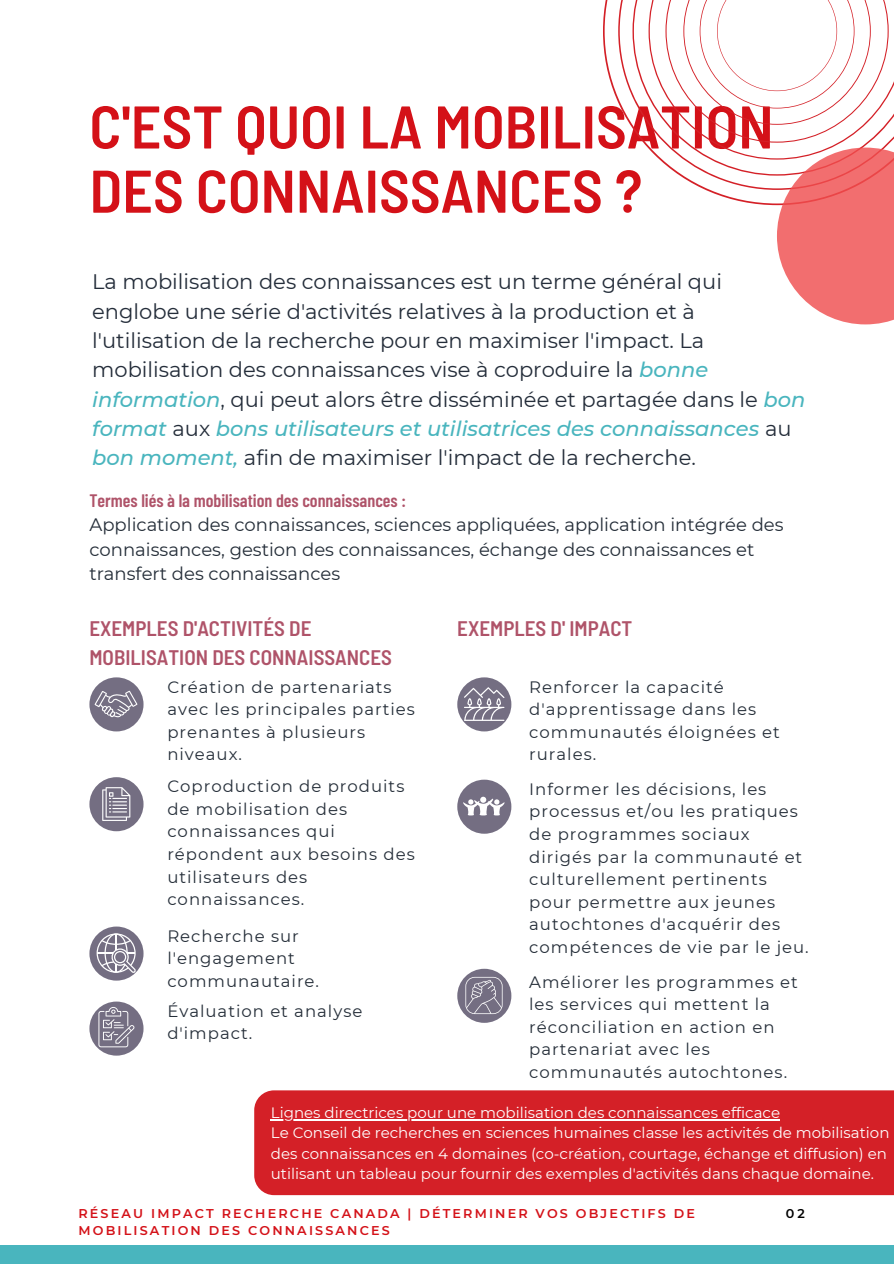
<style>
.page{position:relative;width:894px;height:1264px;background:#fff}
.page>*{position:absolute;margin:0;border:0;box-sizing:border-box;transform-origin:0 0}
.t1{font:600 semi-condensed 60px/64.2px "Barlow";color:#d41118}
.t2{font:21px/29.2px "Montserrat";color:#242d3a}
.t3{font:600 semi-condensed 21px/29.2px "Barlow";color:#af5369}
.t4{font:18px/24.8px "Montserrat";color:#242d38}
.t5{font:600 18px "Barlow Condensed";color:#af5369}
.t6{font:16.5px/22.5px "Montserrat";letter-spacing:.06em;color:#242d38}
.t7{font:15px/20.2px "Montserrat";color:#fff}
.t8{font:600 12.75px/17px "Montserrat";letter-spacing:.17em;color:#d41118}
.t9{font:600 12.75px "Montserrat";color:#000}
.s1{font-weight:500;font-style:italic;color:#49b5be}
</style>
<div class="page">
<div style="left:0;top:1244px;width:893px;height:19px;background:#49b5be"></div>
<div style="left:89px;top:677px;width:54px;height:54px;background:#746e82;border-radius:50%"></div>
<div style="left:89px;top:777px;width:54px;height:54px;background:#746e82;border-radius:50%"></div>
<div style="left:89px;top:926px;width:54px;height:54px;background:#746e82;border-radius:50%"></div>
<div style="left:89px;top:1001px;width:54px;height:54px;background:#746e82;border-radius:50%"></div>
<svg style="left:95px;top:690px;width:42px;height:27px"></svg>
<svg style="left:102px;top:787px;width:28px;height:34px"></svg>
<svg style="left:97px;top:933px;width:39px;height:39px"></svg>
<svg style="left:98px;top:1006px;width:36px;height:41px"></svg>
<div style="left:457px;top:677px;width:54px;height:54px;background:#746e82;border-radius:50%"></div>
<svg style="left:464px;top:687px;width:40px;height:34px"></svg>
<div style="left:457px;top:779px;width:54px;height:54px;background:#746e82;border-radius:50%"></div>
<svg style="left:463px;top:796px;width:41px;height:19px"></svg>
<div style="left:457px;top:968px;width:54px;height:54px;background:#746e82;border-radius:50%"></div>
<svg style="left:465px;top:976px;width:37px;height:38px"></svg>
<svg style="left:603px;top:0;width:15px;height:102px"></svg>
<svg style="left:618px;top:0;width:30px;height:148px"></svg>
<svg style="left:648px;top:0;width:245px;height:324px"></svg>
<div style="left:254px;top:1090px;width:639px;height:105px;background:#d42027"></div>
<hr style="left:271px;top:1119px;width:508px;height:1px;background:#fff">
<p class="t1" style="left:89px;top:92px;width:685px">C'EST QUOI LA MOBILISATION<br>DES CONNAISSANCES ?</p>
<p class="t2" style="left:92px;top:267px;width:714px">La mobilisation des connaissances est un terme général qui englobe une série d'activités relatives à la production et à l'utilisation de la recherche pour en maximiser l'impact. La mobilisation des connaissances vise à coproduire la <span class="s1">bonne information</span>, qui peut alors être disséminée et partagée dans le <span class="s1">bon format</span> aux <span class="s1">bons utilisateurs et utilisatrices des connaissances</span> au <span class="s1">bon moment,</span> afin de maximiser l'impact de la recherche.</p>
<p class="t5" style="left:89px;top:489px;width:318px">Termes liés à la mobilisation des connaissances :</p>
<p class="t4" style="left:89px;top:512px;width:695px">Application des connaissances, sciences appliquées, application intégrée des connaissances, gestion des connaissances, échange des connaissances et transfert des connaissances</p>
<p class="t3" style="left:89px;top:612px;width:304px">EXEMPLES D'ACTIVITÉS DE<br>MOBILISATION DES CONNAISSANCES</p>
<p class="t6" style="left:167px;top:675px;width:249px">Création de partenariats avec les principales parties prenantes à plusieurs niveaux.</p>
<p class="t6" style="left:167px;top:775px;width:249px">Coproduction de produits de mobilisation des connaissances qui répondent aux besoins des utilisateurs des connaissances.</p>
<p class="t6" style="left:167px;top:924px;width:153px">Recherche sur l'engagement communautaire.</p>
<p class="t6" style="left:167px;top:999px;width:196px">Évaluation et analyse d'impact.</p>
<p class="t3" style="left:457px;top:612px;width:177px">EXEMPLES D' IMPACT</p>
<p class="t6" style="left:529px;top:675px;width:252px">Renforcer la capacité d'apprentissage dans les communautés éloignées et rurales.</p>
<p class="t6" style="left:529px;top:777px;width:281px">Informer les décisions, les processus et/ou les pratiques de programmes sociaux dirigés par la communauté et culturellement pertinents pour permettre aux jeunes autochtones d'acquérir des compétences de vie par le jeu.</p>
<p class="t6" style="left:529px;top:970px;width:270px">Améliorer les programmes et les services qui mettent la réconciliation en action en partenariat avec les communautés autochtones.</p>
<p class="t7" style="left:271px;top:1102px;width:510px">Lignes directrices pour une mobilisation des connaissances efficace</p>
<p class="t7" style="left:271px;top:1122px;width:620px">Le Conseil de recherches en sciences humaines classe les activités de mobilisation des connaissances en 4 domaines (co-création, courtage, échange et diffusion) en utilisant un tableau pour fournir des exemples d'activités dans chaque domaine.</p>
<p class="t8" style="left:78px;top:1205px;width:617px">RÉSEAU IMPACT RECHERCHE CANADA | DÉTERMINER VOS OBJECTIFS DE<br>MOBILISATION DES CONNAISSANCES</p>
<p class="t9" style="left:785px;top:1205px;width:21px">02</p>
</div>
